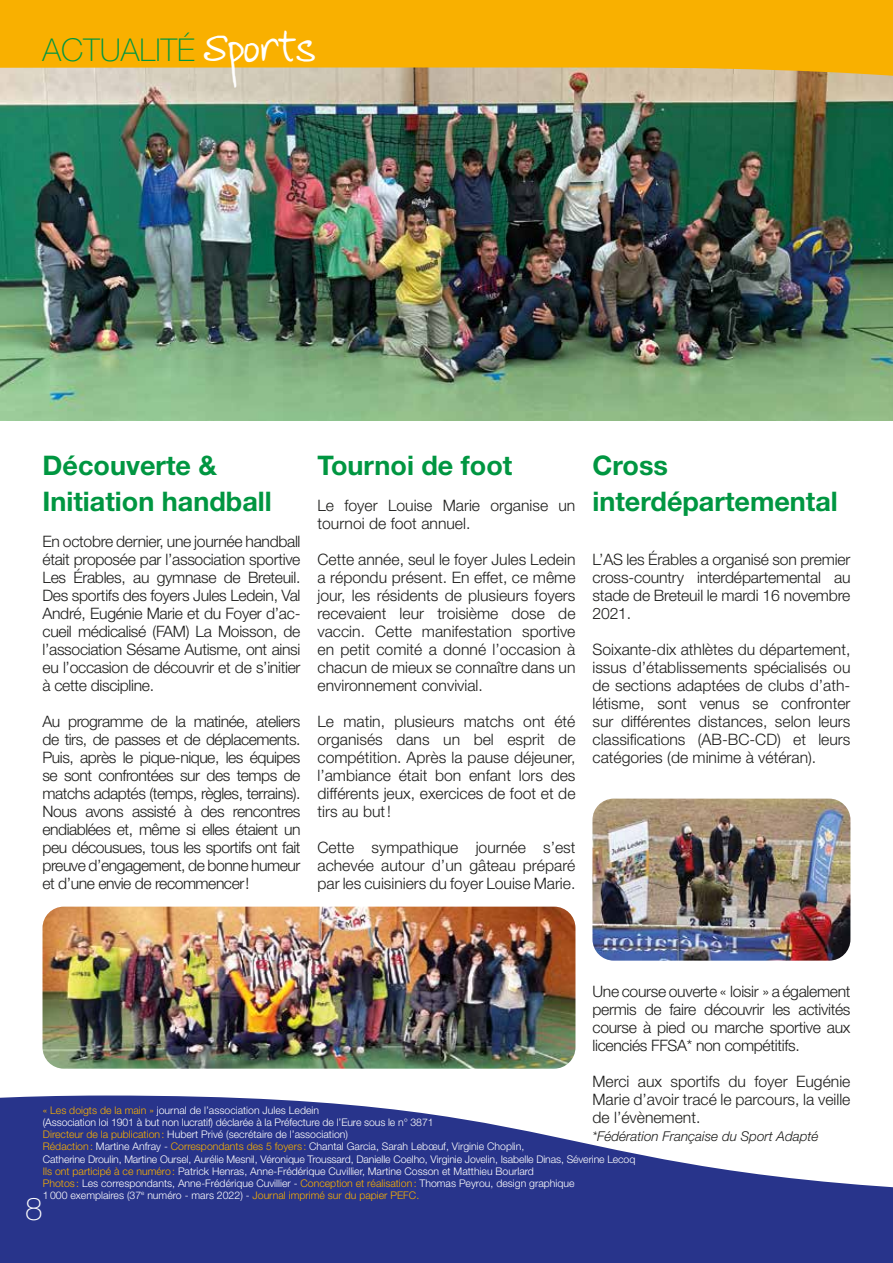
<style>
.page{position:relative;width:893px;height:1263px;background:#fff}
.page>*{position:absolute;margin:0;border:0;box-sizing:border-box;transform-origin:0 0}
.t1{font:100 31.5px "Helvetica Neue";color:#009641}
.t2{font:100 31.5px "Helvetica Neue";color:#fff}
.t3{font:700 27px/36px "Helvetica Neue";color:#009641}
.t4{font:300 15.75px/18px "Helvetica Neue";color:#1d1d1b;text-align:justify}
.t5{font:italic 300 13.5px "Helvetica Neue";color:#1d1d1b}
.t6{font:300 10.5px/12.1px "Helvetica Neue";color:#fff}
.s1{font-family:"FG Christine";font-weight:400;font-size:36px;color:#fff}
.s2{color:#f9b000}
</style>
<div class="page">
<img style="left:0;top:167px;width:893px;height:254px">
<img style="left:0;top:0;width:893px;height:167px">
<svg style="left:0;top:1095px;width:893px;height:168px;fill:#28348b"></svg>
<img style="left:592px;top:799px;width:258px;height:162px">
<img style="left:43px;top:907px;width:532px;height:162px">
<h1 class="t1" style="left:43px;top:31px;width:276px">ACTUALITÉ <span class="s1">Sports</span></h1>
<h2 class="t3" style="left:43px;top:446px;width:231px">Découverte &amp;<br>Initiation handball</h2>
<p class="t4" style="left:43px;top:532px;width:259px">En octobre dernier, une journée handball était proposée par l’association sportive Les Érables, au gymnase de Breteuil.<br>Des sportifs des foyers Jules Ledein, Val André, Eugénie Marie et du Foyer d’ac&shy;cueil médicalisé (FAM) La Moisson, de l’association Sésame Autisme, ont ainsi eu l’occasion de découvrir et de s’initier à cette discipline.</p>
<p class="t4" style="left:43px;top:712px;width:259px">Au programme de la matinée, ateliers de tirs, de passes et de déplacements.<br>Puis, après le pique-nique, les équipes se sont confrontées sur des temps de matchs adaptés (temps, règles, terrains).<br>Nous avons assisté à des rencontres endiablées et, même si elles étaient un peu décousues, tous les sportifs ont fait preuve d’engagement, de bonne humeur et d’une envie de recommencer!</p>
<h2 class="t3" style="left:317px;top:446px;width:196px">Tournoi de foot</h2>
<p class="t4" style="left:317px;top:496px;width:259px">Le foyer Louise Marie organise un tournoi de foot annuel.</p>
<p class="t4" style="left:317px;top:550px;width:259px">Cette année, seul le foyer Jules Ledein a répondu présent. En effet, ce même jour, les résidents de plusieurs foyers recevaient leur troisième dose de vaccin. Cette manifestation sportive en petit comité a donné l’occasion à chacun de mieux se connaître dans un environnement convivial.</p>
<p class="t4" style="left:317px;top:712px;width:259px">Le matin, plusieurs matchs ont été organisés dans un bel esprit de compétition. Après la pause déjeuner, l’ambiance était bon enfant lors des différents jeux, exercices de foot et de tirs au but!</p>
<p class="t4" style="left:317px;top:838px;width:259px">Cette sympathique journée s’est achevée autour d’un gâteau préparé par les cuisiniers du foyer Louise Marie.</p>
<h2 class="t3" style="left:592px;top:446px;width:247px">Cross interdépartemental</h2>
<p class="t4" style="left:592px;top:550px;width:259px">L’AS les Érables a organisé son premier cross-country interdépartemental au stade de Breteuil le mardi 16 novembre 2021.</p>
<p class="t4" style="left:592px;top:640px;width:259px">Soixante-dix athlètes du département, issus d’établissements spécialisés ou de sections adaptées de clubs d’ath&shy;létisme, sont venus se confronter sur différentes distances, selon leurs classifications (AB-BC-CD) et leurs catégories (de minime à vétéran).</p>
<p class="t4" style="left:592px;top:982px;width:259px">Une course ouverte « loisir » a également permis de faire découvrir les activités course à pied ou marche sportive aux licenciés FFSA* non compétitifs.</p>
<p class="t4" style="left:592px;top:1072px;width:259px">Merci aux sportifs du foyer Eugénie Marie d’avoir tracé le parcours, la veille de l’évènement.</p>
<p class="t5" style="left:592px;top:1128px;width:228px">*Fédération Française du Sport Adapté</p>
<p class="t6" style="left:43px;top:1104px;width:594px"><span class="s2">« Les doigts de la main »</span> journal de l’association Jules Ledein<br>(Association loi 1901 à but non lucratif) déclarée à la Préfecture de l’Eure sous le n° 3871<br><span class="s2">Directeur de la publication:</span> Hubert Privé (secrétaire de l’association)<br><span class="s2">Rédaction:</span> Martine Anfray - <span class="s2">Correspondants des 5 foyers :</span> Chantal Garcia, Sarah Lebœuf, Virginie Choplin,<br>Catherine Droulin, Martine Oursel, Aurélie Mesnil, Véronique Troussard, Danielle Coelho, Virginie Jovelin, Isabelle Dinas, Séverine Lecoq <span class="s2">Ils ont participé à ce numéro:</span> Patrick Henras, Anne-Frédérique Cuvillier, Martine Cosson et Matthieu Bourlard<br><span class="s2">Photos :</span> Les correspondants, Anne-Frédérique Cuvillier - <span class="s2">Conception et réalisation:</span> Thomas Peyrou, design graphique<br>1000 exemplaires (37<sup>e</sup> numéro - mars 2022) - <span class="s2">Journal imprimé sur du papier PEFC.</span></p>
<h1 class="t2" style="left:25px;top:1191px;width:19px">8</h1>
</div>
